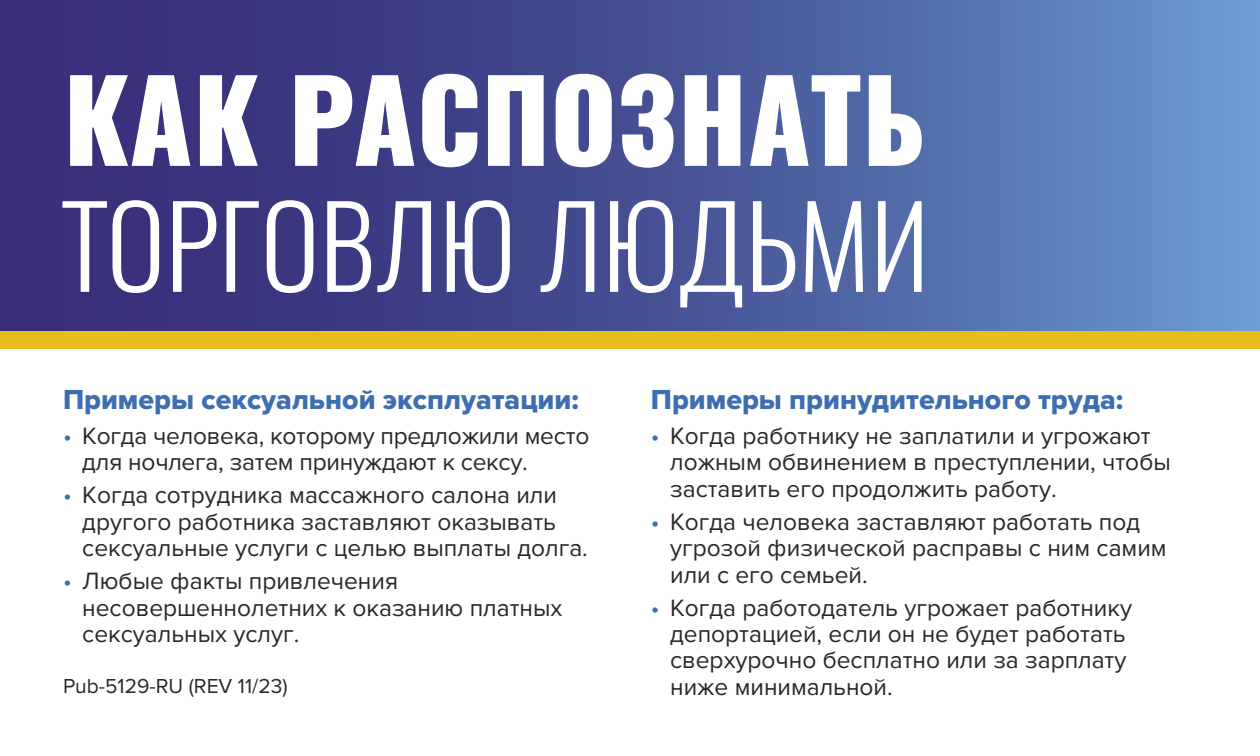
<style>
.page{position:relative;width:1260px;height:756px;background:#fff}
.page>*{position:absolute;margin:0;border:0;box-sizing:border-box;transform-origin:0 0}
.t1{font:300 112px/126px "Oswald";color:#fff}
.t2{font:28.7px "Proxima Nova Extrabld";color:#3c6eb1}
.t3{font:24.5px/26.6px "Proxima Nova";color:#292929}
.t4{font:21px "Proxima Nova";color:#292929}
.s1{font-weight:800}
.s2{color:#3c6eb1}
</style>
<div class="page">
<svg style="left:0;top:0;width:1260px;height:332px;background:#495698"></svg>
<div style="left:0;top:332px;width:1260px;height:17px;background:#e6bc1f"></div>
<h2 class="t1" style="left:63px;top:58px;width:868px"><span class="s1">КАК РАСПОЗНАТЬ<br></span>ТОРГОВЛЮ ЛЮДЬМИ</h2>
<h3 class="t2" style="left:63px;top:383px;width:517px">Примеры сексуальной эксплуатации:</h3>
<p class="t3" style="left:82px;top:423px;width:509px;text-indent:-19px"><span class="s2">•</span> Когда человека, которому предложили место для ночлега, затем принуждают к сексу.</p>
<p class="t3" style="left:82px;top:482px;width:507px;text-indent:-19px"><span class="s2">•</span> Когда сотрудника массажного салона или другого работника заставляют оказывать сексуальные услуги с целью выплаты долга.</p>
<p class="t3" style="left:82px;top:568px;width:482px;text-indent:-19px"><span class="s2">•</span> Любые факты привлечения несовершеннолетних к оказанию платных сексуальных услуг.</p>
<p class="t4" style="left:63px;top:674px;width:226px">Pub-5129-RU (REV 11/23)</p>
<h3 class="t2" style="left:651px;top:383px;width:474px">Примеры принудительного труда:</h3>
<p class="t3" style="left:670px;top:423px;width:502px;text-indent:-19px"><span class="s2">•</span> Когда работнику не заплатили и угрожают ложным обвинением в преступлении, чтобы заставить его продолжить работу.</p>
<p class="t3" style="left:670px;top:509px;width:498px;text-indent:-19px"><span class="s2">•</span> Когда человека заставляют работать под угрозой физической расправы с ним самим или с его семьей.</p>
<p class="t3" style="left:670px;top:594px;width:463px;text-indent:-19px"><span class="s2">•</span> Когда работодатель угрожает работнику депортацией, если он не будет работать сверхурочно бесплатно или за зарплату ниже минимальной.</p>
</div>
